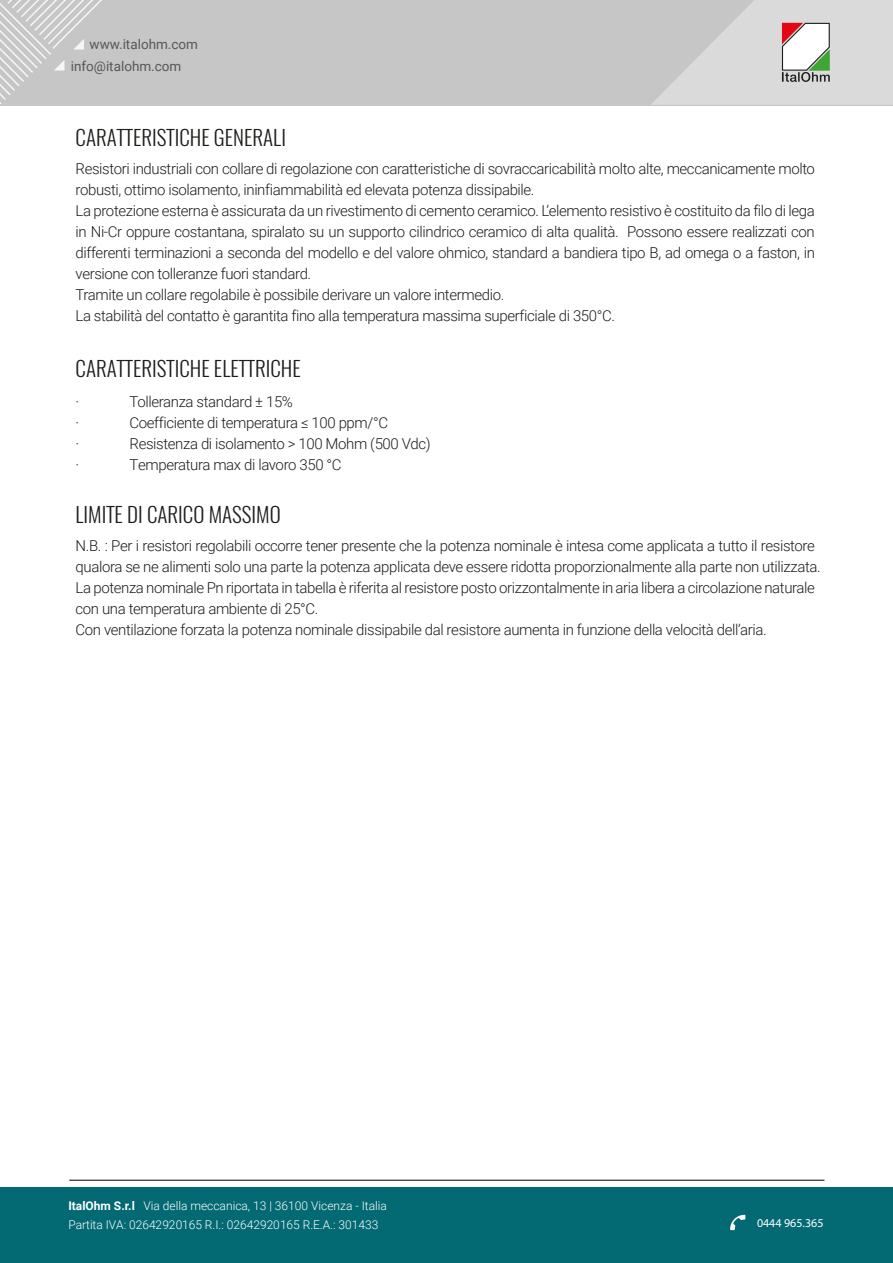
<style>
.page{position:relative;width:893px;height:1263px;background:#fff}
.page>*{position:absolute;margin:0;border:0;box-sizing:border-box;transform-origin:0 0}
.t1{font:300 21px "Oswald";color:#1d1d1b}
.t2{font:300 15px/21px "Roboto";letter-spacing:-.025em;color:#1d1d1b}
.t3{font:13.5px/21.8px "Roboto";color:#575756}
.t4{font:300 12px/19.5px "Roboto";color:#fff}
.t5{font:12px "Myriad Pro";color:#fff}
.s1{font-weight:700}
</style>
<div class="page">
<div style="left:0;top:1188px;width:893px;height:75px;background:#036972"></div>
<div style="left:0;top:0;width:892px;height:105px;background:#c6c6c6"></div>
<svg style="left:0;top:0;width:102px;height:104px"></svg>
<svg style="left:651px;top:0;width:242px;height:105px"></svg>
<svg style="left:730px;top:1215px;width:15px;height:15px"></svg>
<hr style="left:70px;top:1180px;width:754px;height:1px;background:#010101">
<p class="t3" style="left:71px;top:33px;width:129px;text-indent:19px">www.italohm.com info@italohm.com</p>
<h1 class="t1" style="left:76px;top:124px;width:212px">CARATTERISTICHE GENERALI</h1>
<p class="t2" style="left:76px;top:158px;width:741px">Resistori industriali con collare di regolazione con caratteristiche di sovraccaricabilità molto alte, meccanicamente molto robusti, ottimo isolamento, ininfiammabilità ed elevata potenza dissipabile.<br>La protezione esterna è assicurata da un rivestimento di cemento ceramico. L’elemento resistivo è costituito da filo di lega in Ni-Cr oppure costantana, spiralato su un supporto cilindrico ceramico di alta qualità. Possono essere realizzati con differenti terminazioni a seconda del modello e del valore ohmico, standard a bandiera tipo B, ad omega o a faston, in versione con tolleranze fuori standard.<br>Tramite un collare regolabile è possibile derivare un valore intermedio.<br>La stabilità del contatto è garantita fino alla temperatura massima superficiale di 350°C.</p>
<h1 class="t1" style="left:76px;top:355px;width:227px">CARATTERISTICHE ELETTRICHE</h1>
<p class="t2" style="left:76px;top:390px;width:5px">·</p>
<p class="t2" style="left:130px;top:390px;width:165px">Tolleranza standard ± 15%</p>
<p class="t2" style="left:76px;top:411px;width:5px">·</p>
<p class="t2" style="left:130px;top:411px;width:260px">Coefficiente di temperatura ≤ 100 ppm/°C</p>
<p class="t2" style="left:76px;top:432px;width:5px">·</p>
<p class="t2" style="left:130px;top:432px;width:303px">Resistenza di isolamento &gt; 100 Mohm (500 Vdc)</p>
<p class="t2" style="left:76px;top:453px;width:5px">·</p>
<p class="t2" style="left:130px;top:453px;width:214px">Temperatura max di lavoro 350 °C</p>
<h1 class="t1" style="left:76px;top:500px;width:207px">LIMITE DI CARICO MASSIMO</h1>
<p class="t2" style="left:76px;top:534px;width:747px">N.B. : Per i resistori regolabili occorre tener presente che la potenza nominale è intesa come applicata a tutto il resistore qualora se ne alimenti solo una parte la potenza applicata deve essere ridotta proporzionalmente alla parte non utilizzata.<br>La potenza nominale Pn riportata in tabella è riferita al resistore posto orizzontalmente in aria libera a circolazione naturale con una temperatura ambiente di 25°C.<br>Con ventilazione forzata la potenza nominale dissipabile dal resistore aumenta in funzione della velocità dell’aria.</p>
<p class="t4" style="left:68px;top:1195px;width:320px"><span class="s1">ItalOhm S.r.l</span> Via della meccanica, 13 | 36100 Vicenza - Italia<br>Partita IVA: 02642920165 R.I.: 02642920165 R.E.A.: 301433</p>
<p class="t5" style="left:757px;top:1216px;width:68px">0444 965.365</p>
</div>
